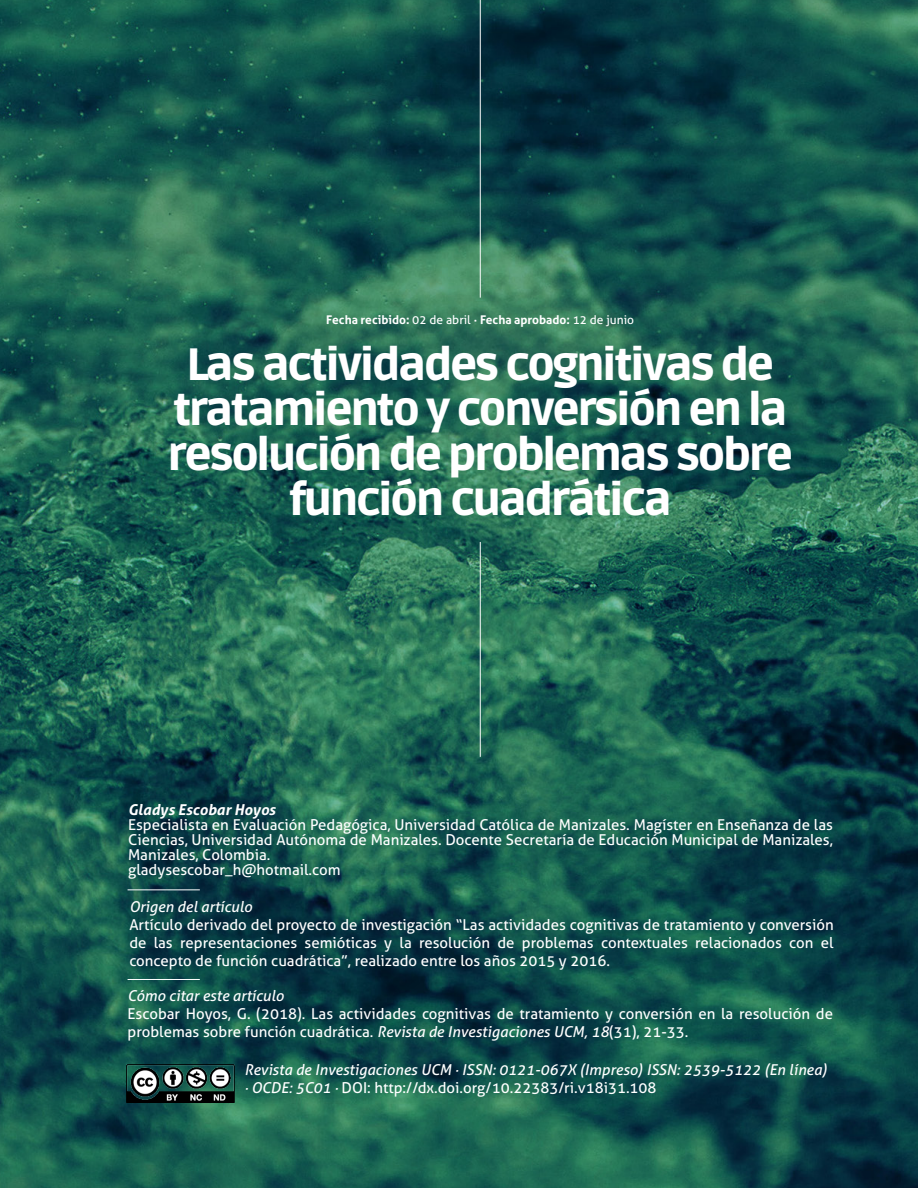
<style>
.page{position:relative;width:918px;height:1188px;background:#fff}
.page>*{position:absolute;margin:0;border:0;box-sizing:border-box;transform-origin:0 0}
.t1{font:900 45px/45px "Ruda";letter-spacing:-.05em;color:#fff;text-align:center}
.t2{font:15px/18px "Aller";color:#fff;text-align:justify}
.t3{font:italic 15px "Aller";color:#fff}
.t4{font:italic 700 15px "Aller";color:#fff}
.t5{font:700 12px "Aller";color:#fff}
.s1{font-weight:400}
.s2{font-style:italic}
</style>
<div class="page">
<img style="left:0;top:0;width:918px;height:1188px">
<hr style="left:128px;top:979px;width:72px;height:1px;background:#fff">
<hr style="left:128px;top:889px;width:72px;height:1px;background:#fff">
<hr style="left:480px;top:0;width:1px;height:298px;background:#fff">
<hr style="left:480px;top:542px;width:1px;height:215px;background:#fff">
<img style="left:127px;top:1065px;width:108px;height:38px">
<p class="t5" style="left:326px;top:313px;width:309px">Fecha recibido: <span class="s1">02 de abril</span> · Fecha aprobado: <span class="s1">12 de junio</span></p>
<p class="t1" style="left:167px;top:344px;width:627px">Las actividades cognitivas de tratamiento y conversión en la resolución de problemas sobre función cuadrática</p>
<p class="t4" style="left:128px;top:801px;width:149px">Gladys Escobar Hoyos</p>
<p class="t2" style="left:128px;top:817px;width:706px;line-height:15px">Especialista en Evaluación Pedagógica, Universidad Católica de Manizales. Magíster en Enseñanza de las Ciencias, Universidad Autónoma de Manizales. Docente Secretaría de Educación Municipal de Manizales, Manizales, Colombia.</p>
<p class="t2" style="left:128px;top:861px;width:214px">gladysescobar_h@hotmail.com</p>
<p class="t3" style="left:129px;top:897px;width:124px">Origen del artículo</p>
<p class="t2" style="left:129px;top:916px;width:706px">Artículo derivado del proyecto de investigación “Las actividades cognitivas de tratamiento y conversión de las representaciones semióticas y la resolución de problemas contextuales relacionados con el concepto de función cuadrática”, realizado entre los años 2015 y 2016.</p>
<p class="t3" style="left:128px;top:986px;width:158px">Cómo citar este artículo</p>
<p class="t2" style="left:128px;top:1004px;width:707px">Escobar Hoyos, G. (2018). Las actividades cognitivas de tratamiento y conversión en la resolución de problemas sobre función cuadrática. <span class="s2">Revista de Investigaciones UCM, 18</span>(31), 21-33.</p>
<p class="t3" style="left:244px;top:1061px;width:584px">Revista de Investigaciones UCM · ISSN: 0121-067X (Impreso) ISSN: 2539-5122 (En línea)</p>
<p class="t2" style="left:244px;top:1079px;width:414px"><span class="s2">· OCDE: 5C01 ·</span> DOI: http://dx.doi.org/10.22383/ri.v18i31.108</p>
</div>
